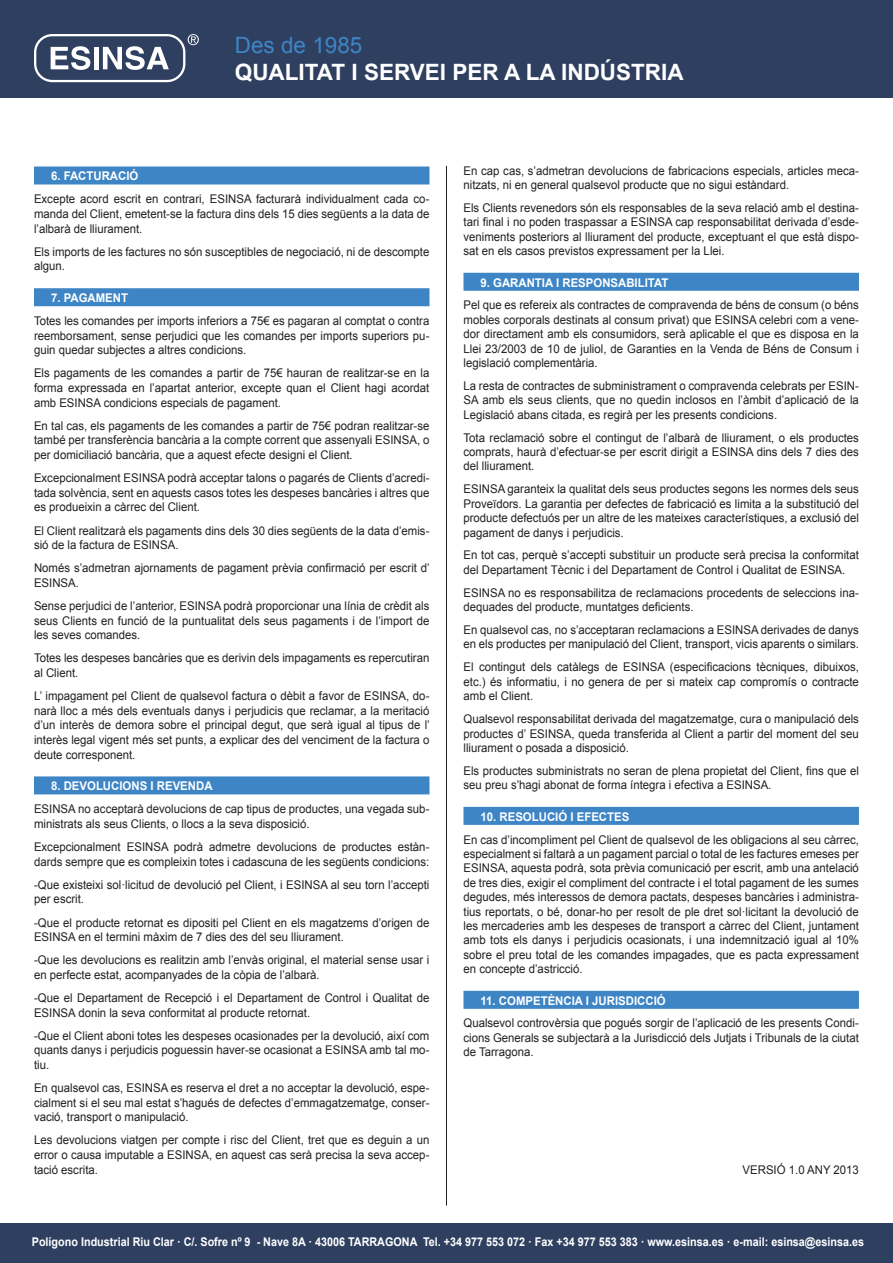
<style>
.page{position:relative;width:893px;height:1263px;background:#fff}
.page>*{position:absolute;margin:0;border:0;box-sizing:border-box;transform-origin:0 0}
.t1{font:700 22.5px "Arial";color:#fff}
.t2{font:22.5px "Arial";color:#3e85c5}
.Texto_general{font:12px/14.4px "Arial";color:#231f20;text-align:justify;scale:.95 1}
.Texto_general-2{font:700 12px "Arial";color:#fff;scale:.9 1}
.Titular_apartados{font:700 12px "Arial";color:#fff;scale:.95 1}
</style>
<div class="page">
<div style="left:0;top:0;width:893px;height:98px;background:#2e3f60"></div>
<div style="left:34px;top:34px;width:151px;height:48px;border:2px solid #fff;border-radius:17px"></div>
<svg style="left:51px;top:46px;width:39px;height:24px"></svg>
<div style="left:94px;top:47px;width:5px;height:22px;background:#fff"></div>
<svg style="left:103px;top:46px;width:66px;height:24px"></svg>
<svg style="left:188px;top:34px;width:11px;height:11px"></svg>
<div style="left:0;top:1224px;width:893px;height:39px;background:#2e3f60"></div>
<hr style="left:446px;top:166px;width:1px;height:1039px;background:#231f20">
<div style="left:34px;top:166px;width:395px;height:18px;background:#3e85c5"></div>
<div style="left:34px;top:288px;width:395px;height:18px;background:#3e85c5"></div>
<div style="left:34px;top:776px;width:395px;height:18px;background:#3e85c5"></div>
<div style="left:463px;top:273px;width:396px;height:18px;background:#3e85c5"></div>
<div style="left:463px;top:807px;width:396px;height:18px;background:#3e85c5"></div>
<div style="left:463px;top:991px;width:396px;height:18px;background:#3e85c5"></div>
<p class="t2" style="left:235px;top:30px;width:129px">Des de 1985</p>
<p class="t1" style="left:235px;top:57px;width:450px">QUALITAT I SERVEI PER A LA INDÚSTRIA</p>
<p class="Titular_apartados" style="left:51px;top:168px;width:94px">6. FACTURACIÓ</p>
<p class="Texto_general" style="left:34px;top:192px;width:418px">Excepte acord escrit en contrari, ESINSA facturarà individualment cada co&shy;manda del Client, emetent-se la factura dins dels 15 dies següents a la data de l’albarà de lliurament.</p>
<p class="Texto_general" style="left:34px;top:244px;width:418px">Els imports de les factures no són susceptibles de negociació, ni de descompte algun.</p>
<p class="Titular_apartados" style="left:51px;top:290px;width:83px">7. PAGAMENT</p>
<p class="Texto_general" style="left:34px;top:314px;width:418px">Totes les comandes per imports inferiors a 75€ es pagaran al comptat o contra reemborsament, sense perjudici que les comandes per imports superiors pu&shy;guin quedar subjectes a altres condicions.</p>
<p class="Texto_general" style="left:34px;top:366px;width:418px">Els pagaments de les comandes a partir de 75€ hauran de realitzar-se en la forma expressada en l’apartat anterior, excepte quan el Client hagi acordat amb ESINSA condicions especials de pagament.</p>
<p class="Texto_general" style="left:34px;top:418px;width:418px">En tal cas, els pagaments de les comandes a partir de 75€ podran realitzar-se també per transferència bancària a la compte corrent que assenyali ESINSA, o per domiciliació bancària, que a aquest efecte designi el Client.</p>
<p class="Texto_general" style="left:34px;top:471px;width:418px">Excepcionalment ESINSA podrà acceptar talons o pagarés de Clients d’acredi&shy;tada solvència, sent en aquests casos totes les despeses bancàries i altres que es produeixin a càrrec del Client.</p>
<p class="Texto_general" style="left:34px;top:523px;width:418px">El Client realitzarà els pagaments dins dels 30 dies següents de la data d’emis&shy;sió de la factura de ESINSA.</p>
<p class="Texto_general" style="left:34px;top:561px;width:418px">Només s’admetran ajornaments de pagament prèvia confirmació per escrit d’<br>ESINSA.</p>
<p class="Texto_general" style="left:34px;top:599px;width:418px">Sense perjudici de l’anterior, ESINSA podrà proporcionar una línia de crèdit als seus Clients en funció de la puntualitat dels seus pagaments i de l’import de les seves comandes.</p>
<p class="Texto_general" style="left:34px;top:651px;width:418px">Totes les despeses bancàries que es derivin dels impagaments es repercutiran al Client.</p>
<p class="Texto_general" style="left:34px;top:689px;width:418px">L’ impagament pel Client de qualsevol factura o dèbit a favor de ESINSA, do&shy;narà lloc a més dels eventuals danys i perjudicis que reclamar, a la meritació d’un interès de demora sobre el principal degut, que serà igual al tipus de l’ interès legal vigent més set punts, a explicar des del venciment de la factura o deute corresponent.</p>
<p class="Titular_apartados" style="left:51px;top:778px;width:172px">8. DEVOLUCIONS I REVENDA</p>
<p class="Texto_general" style="left:34px;top:802px;width:418px">ESINSA no acceptarà devolucions de cap tipus de productes, una vegada sub&shy;ministrats als seus Clients, o llocs a la seva disposició.</p>
<p class="Texto_general" style="left:34px;top:840px;width:418px">Excepcionalment ESINSA podrà admetre devolucions de productes estàn&shy;dards sempre que es compleixin totes i cadascuna de les següents condicions:</p>
<p class="Texto_general" style="left:34px;top:877px;width:418px">-Que existeixi sol·licitud de devolució pel Client, i ESINSA al seu torn l’accepti per escrit.</p>
<p class="Texto_general" style="left:34px;top:915px;width:418px">-Que el producte retornat es dipositi pel Client en els magatzems d’origen de<br>ESINSA en el termini màxim de 7 dies des del seu lliurament.</p>
<p class="Texto_general" style="left:34px;top:953px;width:418px">-Que les devolucions es realitzin amb l’envàs original, el material sense usar i en perfecte estat, acompanyades de la còpia de l’albarà.</p>
<p class="Texto_general" style="left:34px;top:991px;width:418px">-Que el Departament de Recepció i el Departament de Control i Qualitat de<br>ESINSA donin la seva conformitat al producte retornat.</p>
<p class="Texto_general" style="left:34px;top:1028px;width:418px">-Que el Client aboni totes les despeses ocasionades per la devolució, així com quants danys i perjudicis poguessin haver-se ocasionat a ESINSA amb tal mo&shy;tiu.</p>
<p class="Texto_general" style="left:34px;top:1081px;width:418px">En qualsevol cas, ESINSA es reserva el dret a no acceptar la devolució, espe&shy;cialment si el seu mal estat s’hagués de defectes d’emmagatzematge, conser&shy;vació, transport o manipulació.</p>
<p class="Texto_general" style="left:34px;top:1133px;width:418px">Les devolucions viatgen per compte i risc del Client, tret que es deguin a un error o causa imputable a ESINSA, en aquest cas serà precisa la seva accep&shy;tació escrita.</p>
<p class="Texto_general" style="left:463px;top:163px;width:418px">En cap cas, s’admetran devolucions de fabricacions especials, articles meca&shy;nitzats, ni en general qualsevol producte que no sigui estàndard.</p>
<p class="Texto_general" style="left:463px;top:201px;width:418px">Els Clients revenedors són els responsables de la seva relació amb el destina&shy;tari final i no poden traspassar a ESINSA cap responsabilitat derivada d’esde&shy;veniments posteriors al lliurament del producte, exceptuant el que està dispo&shy;sat en els casos previstos expressament per la Llei.</p>
<p class="Titular_apartados" style="left:480px;top:274px;width:199px">9. GARANTIA I RESPONSABILITAT</p>
<p class="Texto_general" style="left:463px;top:298px;width:418px">Pel que es refereix als contractes de compravenda de béns de consum (o béns mobles corporals destinats al consum privat) que ESINSA celebri com a vene&shy;dor directament amb els consumidors, serà aplicable el que es disposa en la Llei 23/2003 de 10 de juliol, de Garanties en la Venda de Béns de Consum i legislació complementària.</p>
<p class="Texto_general" style="left:463px;top:379px;width:418px">La resta de contractes de subministrament o compravenda celebrats per ESIN-SA amb els seus clients, que no quedin inclosos en l’àmbit d’aplicació de la Legislació abans citada, es regirà per les presents condicions.</p>
<p class="Texto_general" style="left:463px;top:430px;width:418px">Tota reclamació sobre el contingut de l’albarà de lliurament, o els productes comprats, haurà d’efectuar-se per escrit dirigit a ESINSA dins dels 7 dies des del lliurament.</p>
<p class="Texto_general" style="left:463px;top:482px;width:418px">ESINSA garanteix la qualitat dels seus productes segons les normes dels seus Proveïdors. La garantia per defectes de fabricació es limita a la substitució del producte defectuós per un altre de les mateixes característiques, a exclusió del pagament de danys i perjudicis.</p>
<p class="Texto_general" style="left:463px;top:548px;width:418px">En tot cas, perquè s’accepti substituir un producte serà precisa la conformitat del Departament Tècnic i del Departament de Control i Qualitat de ESINSA.</p>
<p class="Texto_general" style="left:463px;top:585px;width:418px">ESINSA no es responsabilitza de reclamacions procedents de seleccions ina&shy;dequades del producte, muntatges deficients.</p>
<p class="Texto_general" style="left:463px;top:623px;width:418px">En qualsevol cas, no s’acceptaran reclamacions a ESINSA derivades de danys en els productes per manipulació del Client, transport, vicis aparents o similars.</p>
<p class="Texto_general" style="left:463px;top:660px;width:418px">El contingut dels catàlegs de ESINSA (especificacions tècniques, dibuixos, etc.) és informatiu, i no genera de per si mateix cap compromís o contracte amb el Client.</p>
<p class="Texto_general" style="left:463px;top:712px;width:418px">Qualsevol responsabilitat derivada del magatzematge, cura o manipulació dels productes d’ ESINSA, queda transferida al Client a partir del moment del seu lliurament o posada a disposició.</p>
<p class="Texto_general" style="left:463px;top:763px;width:418px">Els productes subministrats no seran de plena propietat del Client, fins que el seu preu s’hagi abonat de forma íntegra i efectiva a ESINSA.</p>
<p class="Titular_apartados" style="left:480px;top:808px;width:158px">10. RESOLUCIÓ I EFECTES</p>
<p class="Texto_general" style="left:463px;top:832px;width:418px">En cas d’incompliment pel Client de qualsevol de les obligacions al seu càrrec, especialment si faltarà a un pagament parcial o total de les factures emeses per ESINSA, aquesta podrà, sota prèvia comunicació per escrit, amb una antelació de tres dies, exigir el compliment del contracte i el total pagament de les sumes degudes, més interessos de demora pactats, despeses bancàries i administra&shy;tius reportats, o bé, donar-ho per resolt de ple dret sol·licitant la devolució de les mercaderies amb les despeses de transport a càrrec del Client, juntament amb tots els danys i perjudicis ocasionats, i una indemnització igual al 10% sobre el preu total de les comandes impagades, que es pacta expressament en concepte d’astricció.</p>
<p class="Titular_apartados" style="left:480px;top:992px;width:196px">11. COMPETÈNCIA I JURISDICCIÓ</p>
<p class="Texto_general" style="left:463px;top:1016px;width:418px">Qualsevol controvèrsia que pogués sorgir de l’aplicació de les presents Condi&shy;cions Generals se subjectarà a la Jurisdicció dels Jutjats i Tribunals de la ciutat de Tarragona.</p>
<p class="Texto_general" style="left:743px;top:1162px;width:124px">VERSIÓ 1.0 ANY 2013</p>
<p class="Texto_general-2" style="left:32px;top:1233px;width:926px">Polígono Industrial Riu Clar · C/. Sofre nº 9 - Nave 8A · 43006 TARRAGONA Tel. +34 977 553 072 · Fax +34 977 553 383 · www.esinsa.es · e-mail: esinsa@esinsa.es</p>
</div>
